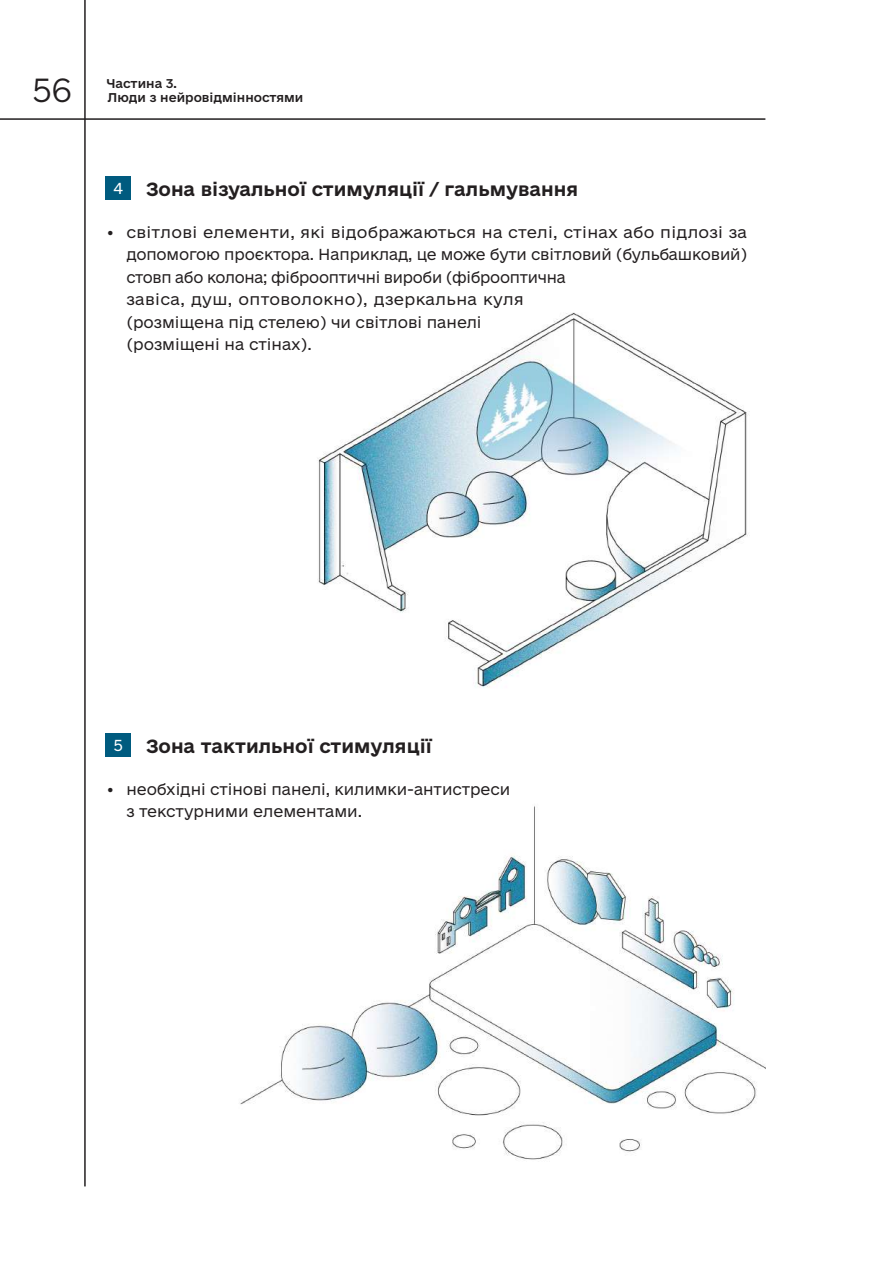
<style>
.page{position:relative;width:893px;height:1263px;background:#fff}
.page>*{position:absolute;margin:0;border:0;box-sizing:border-box;transform-origin:0 0}
.t1{font:300 31.5px "e Ukraine Ultra";color:#231f20}
.t2{font:18px "e Ukraine Bold";color:#231f20}
.t3{font:15px/22.5px "e Ukraine Light";letter-spacing:-.005em;color:#231f20}
.t4{font:15px "e Ukraine Light";color:#fff}
.t5{font:12px "e Ukraine Medium";color:#231f20}
</style>
<div class="page">
<hr style="left:0;top:118px;width:765px;height:2px;background:#231f20">
<hr style="left:84px;top:0;width:2px;height:1186px;background:#231f20">
<img style="left:317px;top:312px;width:433px;height:376px">
<img style="left:240px;top:806px;width:525px;height:354px">
<div style="left:105px;top:176px;width:26px;height:24px;background:#005b7f"></div>
<div style="left:105px;top:733px;width:26px;height:24px;background:#005b7f"></div>
<h1 class="t1" style="left:33px;top:71px;width:40px">56</h1>
<p class="t5" style="left:106px;top:76px;width:72px">Частина 3.</p>
<p class="t5" style="left:108px;top:91px;width:197px">Люди з нейровідмінностями</p>
<p class="t4" style="left:114px;top:179px;width:11px">4</p>
<p class="t2" style="left:146px;top:178px;width:433px">Зона візуальної стимуляції / гальмування</p>
<p class="t3" style="left:126px;top:221px;width:622px;text-indent:-21px">• світлові елементи, які відображаються на стелі, стінах або підлозі за допомогою проєктора. Наприклад, це може бути світловий (бульбашковий) стовп або колона; фіброоптичні вироби (фіброоптична<br>завіса, душ, оптоволокно), дзеркальна куля<br>(розміщена під стелею) чи світлові панелі<br>(розміщені на стінах).</p>
<p class="t4" style="left:114px;top:736px;width:11px">5</p>
<p class="t2" style="left:146px;top:735px;width:287px">Зона тактильної стимуляції</p>
<p class="t3" style="left:126px;top:778px;width:385px;text-indent:-21px">• необхідні стінові панелі, килимки-антистреси з текстурними елементами.</p>
</div>
